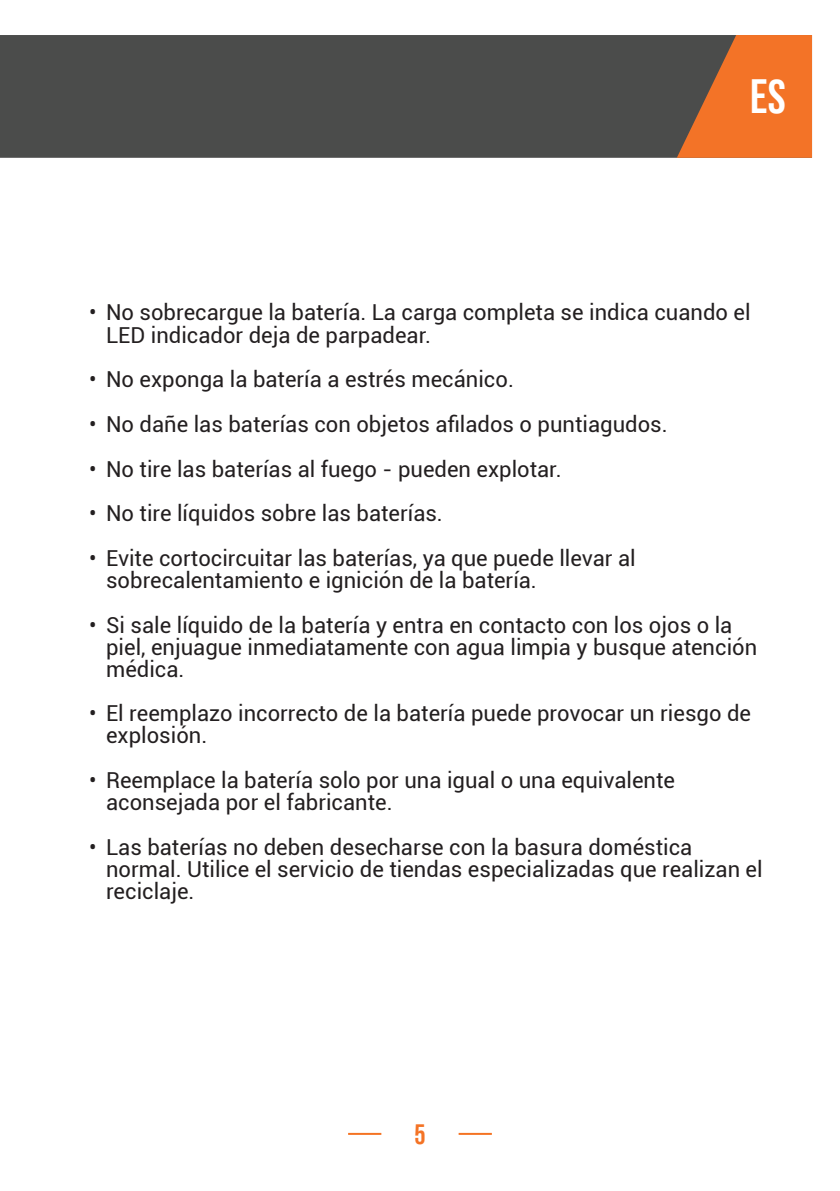
<style>
.page{position:relative;width:840px;height:1191px;background:#fff}
.page>*{position:absolute;margin:0;border:0;box-sizing:border-box;transform-origin:0 0}
.t1{font:48px "Bebas Neue";color:#fff}
.t2{font:28px "Bebas Neue";color:#f47325}
.t3{font:22px/22px "Roboto";color:#231f20}
</style>
<div class="page">
<div style="left:0;top:35px;width:676px;height:123px;background:#4b4c4b"></div>
<svg style="left:676px;top:35px;width:135px;height:123px"></svg>
<hr style="left:348px;top:1132px;width:33px;height:2px;background:#f47323">
<hr style="left:458px;top:1132px;width:33px;height:2px;background:#f47323">
<h1 class="t1" style="left:749px;top:70px;width:37px">ES</h1>
<p class="t3" style="left:106px;top:301px;width:645px;text-indent:-17px">• No sobrecargue la batería. La carga completa se indica cuando el<br>LED indicador deja de parpadear.</p>
<p class="t3" style="left:89px;top:367px;width:426px">• No exponga la batería a estrés mecánico.</p>
<p class="t3" style="left:89px;top:412px;width:579px">• No dañe las baterías con objetos afilados o puntiagudos.</p>
<p class="t3" style="left:89px;top:457px;width:474px">• No tire las baterías al fuego - pueden explotar.</p>
<p class="t3" style="left:89px;top:501px;width:355px">• No tire líquidos sobre las baterías.</p>
<p class="t3" style="left:106px;top:546px;width:531px;text-indent:-17px">• Evite cortocircuitar las baterías, ya que puede llevar al sobrecalentamiento e ignición de la batería.</p>
<p class="t3" style="left:106px;top:613px;width:652px;text-indent:-17px">• Si sale líquido de la batería y entra en contacto con los ojos o la piel, enjuague inmediatamente con agua limpia y busque atención médica.</p>
<p class="t3" style="left:106px;top:701px;width:646px;text-indent:-17px">• El reemplazo incorrecto de la batería puede provocar un riesgo de explosión.</p>
<p class="t3" style="left:106px;top:768px;width:570px;text-indent:-17px">• Reemplace la batería solo por una igual o una equivalente aconsejada por el fabricante.</p>
<p class="t3" style="left:106px;top:835px;width:657px;text-indent:-17px">• Las baterías no deben desecharse con la basura doméstica normal. Utilice el servicio de tiendas especializadas que realizan el reciclaje.</p>
<p class="t2" style="left:414px;top:1118px;width:13px">5</p>
</div>
